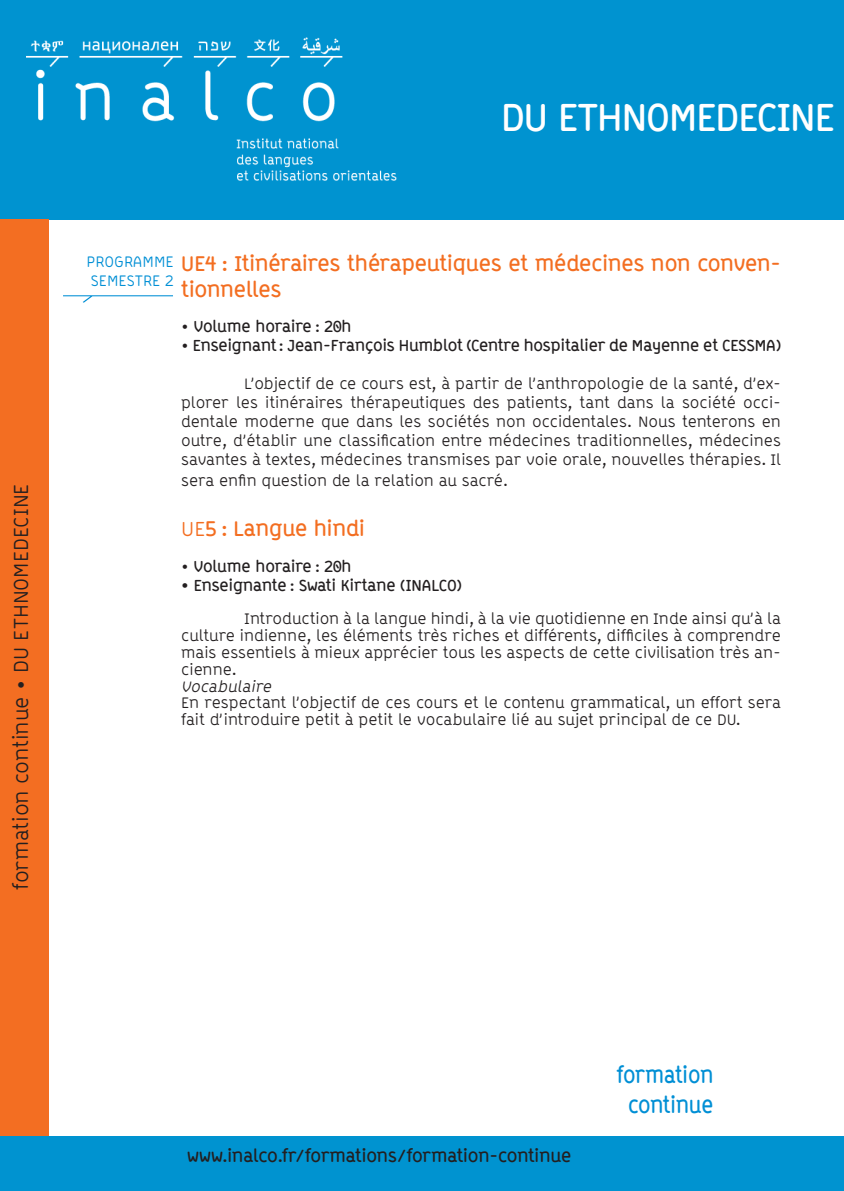
<style>
.page{position:relative;width:844px;height:1191px;background:#fff}
.page>*{position:absolute;margin:0;border:0;box-sizing:border-box;transform-origin:0 0}
.TITRAGE_DU_SÉMINAIRE{font:700 38.5px "ABB Line";letter-spacing:-.025em;color:#fff}
.TITRAGE_DU_SÉMINAIRE-2{font:700 22.4px "ABB Line";letter-spacing:-.01em;color:#008fd5;scale:.91 1}
.TEXTE_COURANT_AVEC_R{font:700 21px/25.2px "ABB Line";color:#f36e21}
.t1{font:21px "ABB Line";color:#231f20}
.TEXTE_COURANT{font:700 17.5px "ABB Line";color:#231f20}
.TEXTE_COURANT_AVEC_R-2{font:15.75px/18.9px "ABB Line";color:#231f20;text-align:justify}
.TEXTE_COURANT_AVEC_R-3{font:700 15.75px "ABB Line";color:#231f20}
.GAUCHE_-_OBJECTIFS{font:15.75px/18.9px "ABB Line";color:#008fd5}
.TEXTE_COURANT_AVEC_R-4{font:italic 15.75px "ABB Line";color:#231f20}
.s1{font-weight:400}
</style>
<div class="page">
<div style="left:0;top:0;width:843px;height:220px;background:#0093d0"></div>
<img style="left:26px;top:37px;width:371px;height:144px">
<div style="left:0;top:220px;width:49px;height:971px;background:#f36e22"></div>
<div style="left:0;top:1136px;width:843px;height:55px;background:#0093d0"></div>
<svg style="left:63px;top:295px;width:110px;height:8px"></svg>
<p class="t1" style="left:9px;top:889px;width:407px;rotate:-90deg">formation continue • DU ETHNOMEDECINE</p>
<p class="TITRAGE_DU_SÉMINAIRE" style="left:501px;top:95px;width:335px">DU ETHNOMEDECINE</p>
<p class="GAUCHE_-_OBJECTIFS" style="left:86px;top:252px;width:89px">PROGRAMME<br>SEMESTRE 2</p>
<p class="TEXTE_COURANT_AVEC_R" style="left:181px;top:251px;width:601px">UE4 : Itinéraires thérapeutiques et médecines non conven&shy;tionnelles</p>
<p class="TEXTE_COURANT_AVEC_R-3" style="left:181px;top:317px;width:172px"><span class="s1">•</span> Volume horaire : 20h</p>
<p class="TEXTE_COURANT_AVEC_R-3" style="left:181px;top:336px;width:601px"><span class="s1">•</span> Enseignant : Jean-François Humblot (Centre hospitalier de Mayenne et CESSMA)</p>
<p class="TEXTE_COURANT_AVEC_R-2" style="left:181px;top:374px;width:601px;text-indent:63px">L’objectif de ce cours est, à partir de l’anthropologie de la santé, d’ex&shy;plorer les itinéraires thérapeutiques des patients, tant dans la société occi&shy;dentale moderne que dans les sociétés non occidentales. Nous tenterons en outre, d’établir une classification entre médecines traditionnelles, médecines savantes à textes, médecines transmises par voie orale, nouvelles thérapies. Il</p>
<p class="TEXTE_COURANT_AVEC_R-2" style="left:181px;top:471px;width:328px">sera enfin question de la relation au sacré.</p>
<p class="TEXTE_COURANT_AVEC_R" style="left:181px;top:516px;width:185px"><span class="s1">UE</span>5 : Langue hindi</p>
<p class="TEXTE_COURANT_AVEC_R-3" style="left:181px;top:557px;width:172px"><span class="s1">•</span> Volume horaire : 20h</p>
<p class="TEXTE_COURANT_AVEC_R-3" style="left:181px;top:575px;width:282px">• Enseignante : Swati Kirtane (INALCO)</p>
<p class="TEXTE_COURANT_AVEC_R-2" style="left:181px;top:610px;width:601px;line-height:16.8px;text-indent:63px">Introduction à la langue hindi, à la vie quotidienne en Inde ainsi qu’à la culture indienne, les éléments très riches et différents, difficiles à comprendre mais essentiels à mieux apprécier tous les aspects de cette civilisation très an&shy;cienne.</p>
<p class="TEXTE_COURANT_AVEC_R-4" style="left:181px;top:677px;width:95px">Vocabulaire</p>
<p class="TEXTE_COURANT_AVEC_R-2" style="left:181px;top:694px;width:601px;line-height:16.8px">En respectant l’objectif de ces cours et le contenu grammatical, un effort sera fait d’introduire petit à petit le vocabulaire lié au sujet principal de ce DU.</p>
<p class="TEXTE_COURANT" style="left:187px;top:1145px;width:385px">www.inalco.fr/formations/formation-continue</p>
<p class="TITRAGE_DU_SÉMINAIRE-2" style="left:616px;top:1061px;width:107px">formation</p>
<p class="TITRAGE_DU_SÉMINAIRE-2" style="left:628px;top:1091px;width:95px">continue</p>
</div>
